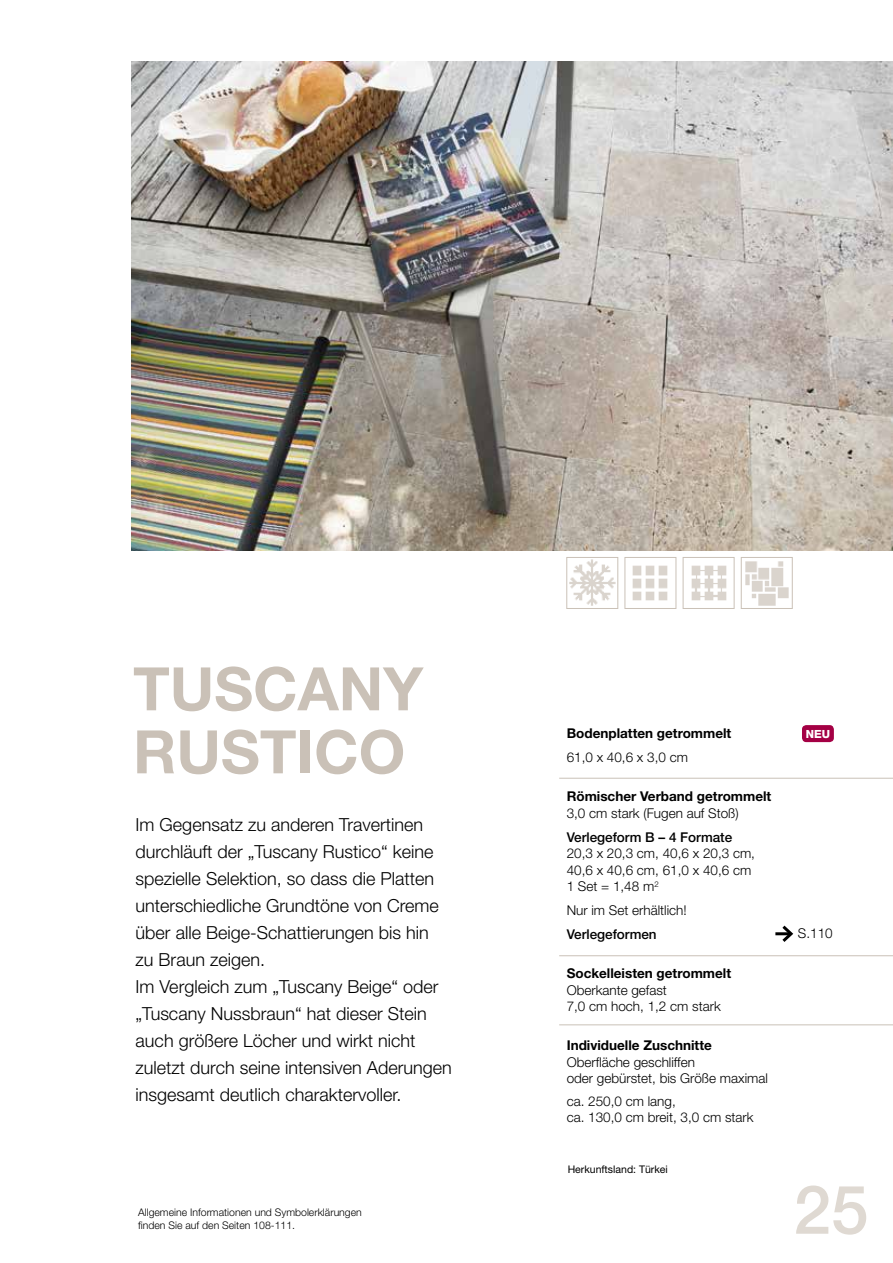
<style>
.page{position:relative;width:893px;height:1263px;background:#fff}
.page>*{position:absolute;margin:0;border:0;box-sizing:border-box;transform-origin:0 0}
.t1{font:500 67.5px "Helvetica Neue";color:#dfd9d2}
.t2{font:700 60px/63px "Helvetica Neue";color:#cac1b7}
.t3{font:300 18px/27px "Helvetica Neue";color:#000}
.t4{font:300 13.5px/16.5px "Helvetica Neue";color:#000}
.t5{font:700 13.5px "Helvetica Neue";color:#000}
.t6{font:500 13.5px "Helvetica Neue";color:#000}
.t7{font:800 11.25px "Helvetica Neue";color:#fff}
.t8{font:300 10.5px/12.6px "Helvetica Neue";color:#000}
.t9{font:10.5px "Helvetica Neue";color:#000}
</style>
<div class="page">
<img style="left:132px;top:62px;width:761px;height:489px">
<hr style="left:559px;top:778px;width:334px;height:1px;background:#cac1b7">
<hr style="left:559px;top:955px;width:334px;height:1px;background:#cac1b7">
<hr style="left:559px;top:1024px;width:334px;height:1px;background:#cac1b7">
<hr style="left:775px;top:932px;width:16px;height:3px;background:#000">
<svg style="left:779px;top:925px;width:15px;height:17px"></svg>
<div style="left:802px;top:725px;width:32px;height:17px;background:#a40044;border-radius:4px"></div>
<img style="left:569px;top:559px;width:47px;height:47px">
<div style="left:566px;top:557px;width:52px;height:52px;border:1px solid #cac1b7"></div>
<img style="left:745px;top:561px;width:44px;height:45px">
<div style="left:741px;top:557px;width:52px;height:52px;border:1px solid #cac1b7"></div>
<img style="left:632px;top:565px;width:36px;height:36px">
<div style="left:625px;top:557px;width:51px;height:52px;border:1px solid #cac1b7"></div>
<img style="left:691px;top:565px;width:36px;height:36px">
<div style="left:683px;top:557px;width:51px;height:52px;border:1px solid #cac1b7"></div>
<h2 class="t2" style="left:133px;top:656px;width:292px">TUSCANY<br>RUSTICO</h2>
<p class="t3" style="left:136px;top:810px;width:318px">Im Gegensatz zu anderen Travertinen durchläuft der „Tuscany Rustico“ keine spezielle Selektion, so dass die Platten unterschiedliche Grundtöne von Creme über alle Beige-Schattierungen bis hin<br>zu Braun zeigen.<br>Im Vergleich zum „Tuscany Beige“ oder „Tuscany Nussbraun“ hat dieser Stein auch größere Löcher und wirkt nicht zuletzt durch seine intensiven Aderungen insgesamt deutlich charaktervoller.</p>
<p class="t8" style="left:138px;top:1206px;width:225px">Allgemeine Informationen und Symbolerklärungen finden Sie auf den Seiten 108-111.</p>
<p class="t5" style="left:567px;top:725px;width:166px">Bodenplatten getrommelt</p>
<p class="t4" style="left:567px;top:749px;width:123px">61,0 x 40,6 x 3,0 cm</p>
<p class="t5" style="left:567px;top:788px;width:206px">Römischer Verband getrommelt</p>
<p class="t4" style="left:567px;top:804px;width:174px">3,0 cm stark (Fugen auf Stoß)</p>
<p class="t6" style="left:567px;top:829px;width:167px">Verlegeform B – 4 Formate</p>
<p class="t4" style="left:567px;top:845px;width:190px">20,3 x 20,3 cm, 40,6 x 20,3 cm,<br>40,6 x 40,6 cm, 61,0 x 40,6 cm<br>1 Set = 1,48 m<sup>2</sup></p>
<p class="t4" style="left:567px;top:902px;width:122px">Nur im Set erhältlich!</p>
<p class="t6" style="left:567px;top:926px;width:92px">Verlegeformen</p>
<p class="t5" style="left:567px;top:965px;width:166px">Sockelleisten getrommelt</p>
<p class="t4" style="left:567px;top:981px;width:156px">Oberkante gefast<br>7,0 cm hoch, 1,2 cm stark</p>
<p class="t5" style="left:567px;top:1037px;width:147px">Individuelle Zuschnitte</p>
<p class="t4" style="left:567px;top:1053px;width:203px">Oberfläche geschliffen<br>oder gebürstet, bis Größe maximal</p>
<p class="t4" style="left:567px;top:1092px;width:188px">ca. 250,0 cm lang,<br>ca. 130,0 cm breit, 3,0 cm stark</p>
<p class="t9" style="left:568px;top:1163px;width:102px">Herkunftsland: Türkei</p>
<p class="t7" style="left:806px;top:727px;width:26px">NEU</p>
<p class="t4" style="left:798px;top:925px;width:36px">S.110</p>
<h1 class="t1" style="left:793px;top:1169px;width:77px">25</h1>
</div>
